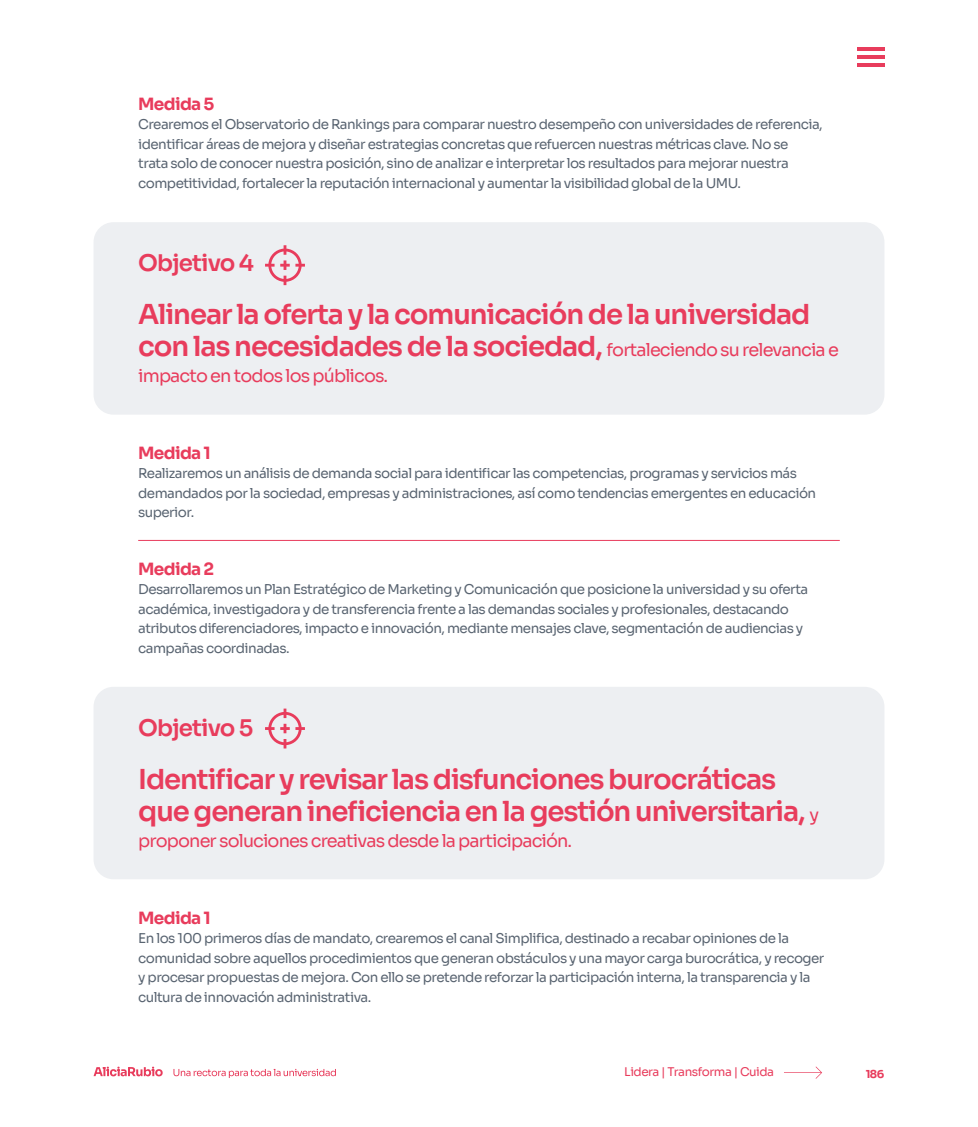
<style>
.page{position:relative;width:978px;height:1127px;background:#fff}
.page>*{position:absolute;margin:0;border:0;box-sizing:border-box;transform-origin:0 0}
.t1{font:600 27.6px/32.7px "Sora";letter-spacing:-.04em;color:#e83c5c}
.t2{font:600 22.95px "Sora";letter-spacing:-.04em;color:#e83c5c}
.t3{font:17.7px "Sora";letter-spacing:-.05em;color:#e83c5c}
.t4{font:700 16.95px "Sora";letter-spacing:-.04em;color:#e83c5c}
.t5{font:13.5px/19.5px "Sora";letter-spacing:-.04em;color:#596471}
.t6{font:12px "Sora";letter-spacing:-.04em;color:#e83c5c}
.t7{font:700 10.95px "Sora";color:#e83c5c}
.s1{font-weight:400;font-size:17.7px}
</style>
<div class="page">
<svg style="left:94px;top:1066px;width:69px;height:10px"></svg>
<svg style="left:173px;top:1069px;width:163px;height:9px"></svg>
<svg style="left:784px;top:1066px;width:38px;height:13px"></svg>
<hr style="left:857px;top:47px;width:27px;height:4px;background:#e83c5c">
<hr style="left:857px;top:55px;width:27px;height:4px;background:#e83c5c">
<hr style="left:857px;top:63px;width:27px;height:4px;background:#e83c5c">
<div style="left:94px;top:222px;width:790px;height:193px;background:#edeff2;border-radius:20px"></div>
<div style="left:94px;top:687px;width:790px;height:192px;background:#edeff2;border-radius:20px"></div>
<svg style="left:265px;top:245px;width:40px;height:40px"></svg>
<svg style="left:265px;top:708px;width:40px;height:40px"></svg>
<hr style="left:138px;top:540px;width:702px;height:1px;background:#e83c5c">
<p class="t4" style="left:138px;top:90px;width:78px">Medida 5</p>
<p class="t5" style="left:138px;top:114px;width:686px">Crearemos el Observatorio de Rankings para comparar nuestro desempeño con universidades de referencia, identificar áreas de mejora y diseñar estrategias concretas que refuercen nuestras métricas clave. No se<br>trata solo de conocer nuestra posición, sino de analizar e interpretar los resultados para mejorar nuestra competitividad, fortalecer la reputación internacional y aumentar la visibilidad global de la UMU.</p>
<h2 class="t2" style="left:138px;top:244px;width:117px">Objetivo 4</h2>
<h1 class="t1" style="left:138px;top:295px;width:702px">Alinear la oferta y la comunicación de la universidad con las necesidades de la sociedad, <span class="s1">fortaleciendo su relevancia e</span></h1>
<h3 class="t3" style="left:138px;top:361px;width:251px">impacto en todos los públicos.</h3>
<p class="t4" style="left:138px;top:438px;width:74px">Medida 1</p>
<p class="t5" style="left:138px;top:463px;width:680px">Realizaremos un análisis de demanda social para identificar las competencias, programas y servicios más demandados por la sociedad, empresas y administraciones, así como tendencias emergentes en educación superior.</p>
<p class="t4" style="left:138px;top:554px;width:77px">Medida 2</p>
<p class="t5" style="left:138px;top:578px;width:672px">Desarrollaremos un Plan Estratégico de Marketing y Comunicación que posicione la universidad y su oferta académica, investigadora y de transferencia frente a las demandas sociales y profesionales, destacando atributos diferenciadores, impacto e innovación, mediante mensajes clave, segmentación de audiencias y campañas coordinadas.</p>
<h2 class="t2" style="left:138px;top:709px;width:117px">Objetivo 5</h2>
<h1 class="t1" style="left:138px;top:760px;width:682px">Identificar y revisar las disfunciones burocráticas que generan ineficiencia en la gestión universitaria, <span class="s1">y</span></h1>
<h3 class="t3" style="left:138px;top:826px;width:436px">proponer soluciones creativas desde la participación.</h3>
<p class="t4" style="left:138px;top:903px;width:74px">Medida 1</p>
<p class="t5" style="left:138px;top:927px;width:688px">En los 100 primeros días de mandato, crearemos el canal Simplifica, destinado a recabar opiniones de la comunidad sobre aquellos procedimientos que generan obstáculos y una mayor carga burocrática, y recoger y procesar propuestas de mejora. Con ello se pretende reforzar la participación interna, la transparencia y la cultura de innovación administrativa.</p>
<p class="t6" style="left:624px;top:1062px;width:151px">Lidera | Transforma | Cuida</p>
<p class="t7" style="left:866px;top:1065px;width:20px">186</p>
</div>
